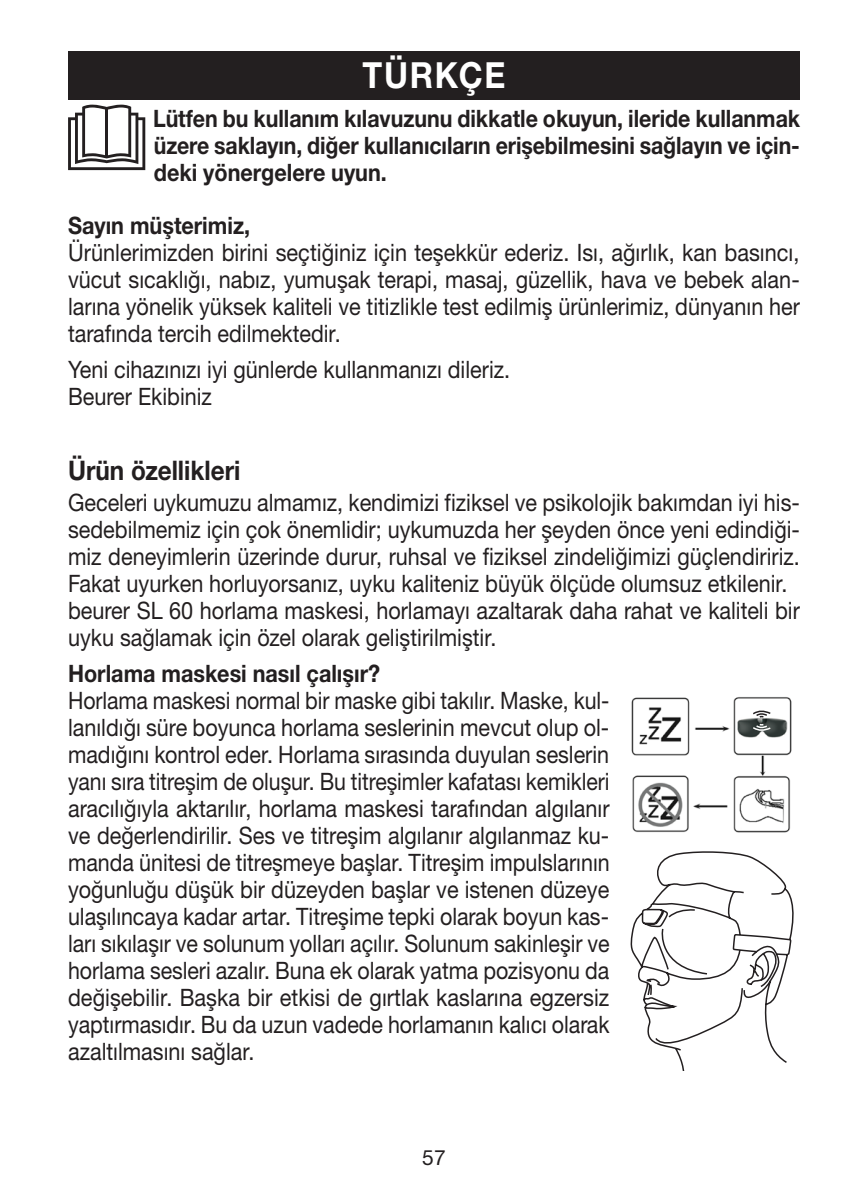
<style>
.page{position:relative;width:851px;height:1191px;background:#fff}
.page>*{position:absolute;margin:0;border:0;box-sizing:border-box;transform-origin:0 0}
.t1{font:700 36px "Helvetica Neue LTW1 G";letter-spacing:.05em;color:#fff;scale:.9 1}
.t2{font:700 27px "Helvetica Neue LTW1 G";color:#231f20;scale:.9 1}
.t3{font:24px/27px "Helvetica Neue LTW1 G";color:#231f20;text-align:justify;scale:.89 1}
.t4{font:24px/27px "Helvetica Neue LTW1 G";color:#231f20;scale:.9 1}
.t5{font:700 24px/27px "Helvetica Neue LTW1 G";color:#231f20;text-align:justify;scale:.89 1}
.t6{font:700 24px "Helvetica Neue LTW1 G";color:#231f20;scale:.9 1}
.t7{font:21px "Helvetica Neue LTW1 G";color:#231f20}
</style>
<div class="page">
<div style="left:68px;top:51px;width:731px;height:49px;background:#231f20"></div>
<svg style="left:630px;top:851px;width:163px;height:219px"></svg>
<img style="left:631px;top:697px;width:161px;height:136px">
<svg style="left:751px;top:710px;width:21px;height:21px"></svg>
<svg style="left:68px;top:105px;width:77px;height:65px"></svg>
<hr style="left:105px;top:108px;width:3px;height:49px;background:#231f20">
<h1 class="t1" style="left:362px;top:53px;width:160px">TÜRKÇE</h1>
<p class="t5" style="left:153px;top:104px;width:728px">Lütfen bu kullanım kılavuzunu dikkatle okuyun, ileride kullanmak üzere saklayın, diğer kullanıcıların erişebilmesini sağlayın ve için&shy;deki yönergelere uyun.</p>
<p class="t6" style="left:68px;top:211px;width:204px">Sayın müşterimiz,</p>
<p class="t4" style="left:68px;top:239px;width:814px;text-align:justify">Ürünlerimizden birini seçtiğiniz için teşekkür ederiz. Isı, ağırlık, kan basıncı, vücut sıcaklığı, nabız, yumuşak terapi, masaj, güzellik, hava ve bebek alan&shy;larına yönelik yüksek kaliteli ve titizlikle test edilmiş ürünlerimiz, dünyanın her tarafında tercih edilmektedir.</p>
<p class="t4" style="left:68px;top:355px;width:492px">Yeni cihazınızı iyi günlerde kullanmanızı dileriz.<br>Beurer Ekibiniz</p>
<p class="t2" style="left:68px;top:453px;width:193px">Ürün özellikleri</p>
<p class="t4" style="left:68px;top:489px;width:814px">Geceleri uykumuzu almamız, kendimizi fiziksel ve psikolojik bakımdan iyi his&shy;sedebilmemiz için çok önemlidir; uykumuzda her şeyden önce yeni edindiği&shy;miz deneyimlerin üzerinde durur, ruhsal ve fiziksel zindeliğimizi güçlendiririz.<br>Fakat uyurken horluyorsanız, uyku kaliteniz büyük ölçüde olumsuz etkilenir. beurer SL 60 horlama maskesi, horlamayı azaltarak daha rahat ve kaliteli bir uyku sağlamak için özel olarak geliştirilmiştir.</p>
<p class="t6" style="left:68px;top:658px;width:348px">Horlama maskesi nasıl çalışır?</p>
<p class="t3" style="left:68px;top:686px;width:610px">Horlama maskesi normal bir maske gibi takılır. Maske, kul&shy;lanıldığı süre boyunca horlama seslerinin mevcut olup ol&shy;madığını kontrol eder. Horlama sırasında duyulan seslerin yanı sıra titreşim de oluşur. Bu titreşimler kafatası kemikleri aracılığıyla aktarılır, horlama maskesi tarafından algılanır ve değerlendirilir. Ses ve titreşim algılanır algılanmaz ku&shy;manda ünitesi de titreşmeye başlar. Titreşim impulslarının yoğunluğu düşük bir düzeyden başlar ve istenen düzeye ulaşılıncaya kadar artar. Titreşime tepki olarak boyun kas&shy;ları sıkılaşır ve solunum yolları açılır. Solunum sakinleşir ve horlama sesleri azalır. Buna ek olarak yatma pozisyonu da değişebilir. Başka bir etkisi de gırtlak kaslarına egzersiz yaptırmasıdır. Bu da uzun vadede horlamanın kalıcı olarak azaltılmasını sağlar.</p>
<p class="t7" style="left:422px;top:1145px;width:25px">57</p>
</div>
